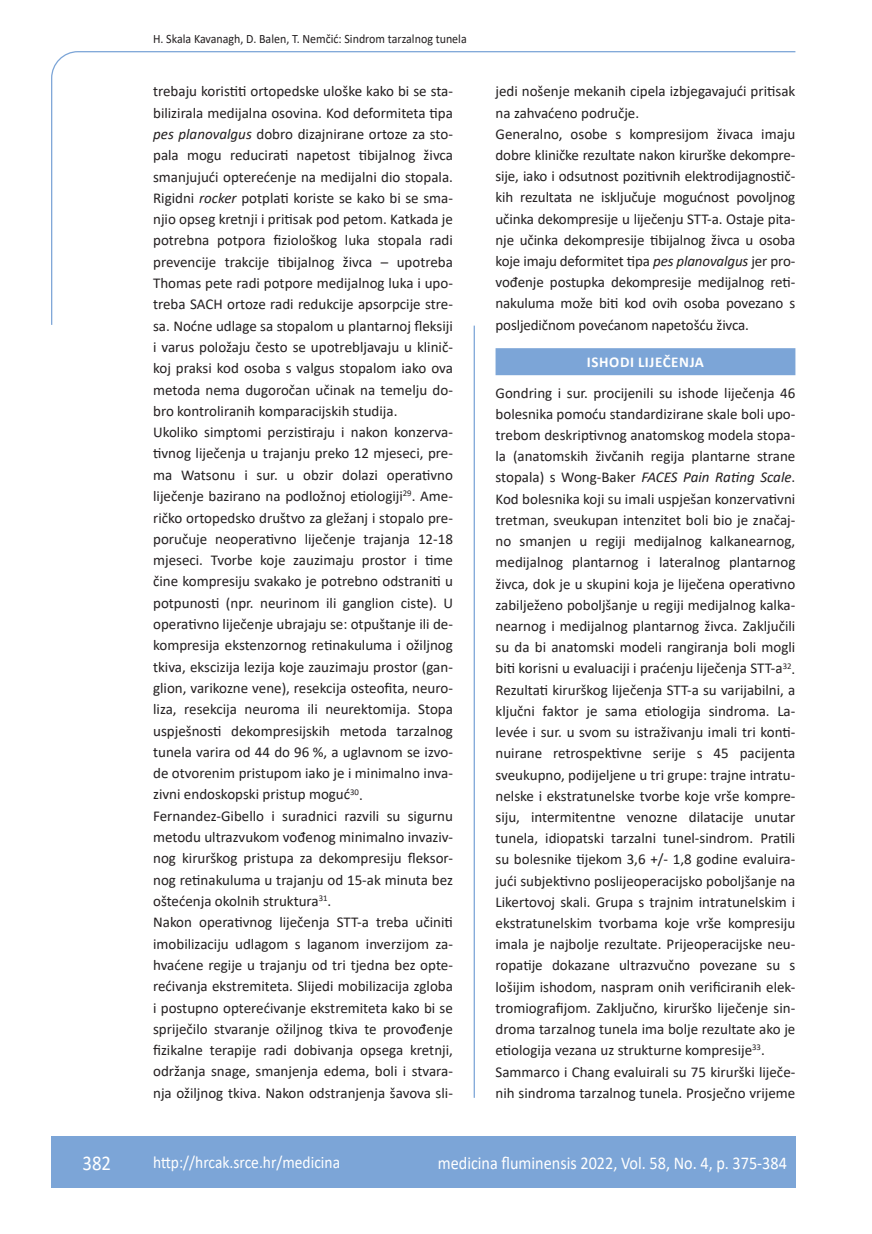
<style>
.page{position:relative;width:872px;height:1234px;background:#fff}
.page>*{position:absolute;margin:0;border:0;box-sizing:border-box;transform-origin:0 0}
.t1{font:21px "Calibri";color:#fff;scale:.9 1}
.t2{font:18px "Calibri";color:#fff;scale:.9 1}
.t3{font:17.25px "Calibri";color:#fff;scale:.9 1}
.t4{font:15px/21.3px "Calibri";color:#231f20}
.t5{font:700 15px "Calibri";letter-spacing:.04em;color:#fff}
.t6{font:12.75px "Calibri";color:#231f20;scale:.94 1}
.s1{font-style:italic}
</style>
<div class="page">
<svg style="left:51px;top:51px;width:745px;height:274px"></svg>
<hr style="left:473px;top:325px;width:2px;height:772px;background:#7ca5d7">
<div style="left:51px;top:1135px;width:744px;height:51px;background:#7ca5d7"></div>
<div style="left:495px;top:348px;width:300px;height:27px;background:#7ca5d7"></div>
<p class="t6" style="left:153px;top:29px;width:335px">H. Skala Kavanagh, D. Balen, T. Nemčić: Sindrom tarzalnog tunela</p>
<p class="t4" style="left:153px;top:80px;width:301px">trebaju koristiti ortopedske uloške kako bi se sta&shy;bilizirala medijalna osovina. Kod deformiteta tipa <span class="s1">pes planovalgus</span> dobro dizajnirane ortoze za sto&shy;pala mogu reducirati napetost tibijalnog živca smanjujući opterećenje na medijalni dio stopala.<br>Rigidni <span class="s1">rocker</span> potplati koriste se kako bi se sma&shy;njio opseg kretnji i pritisak pod petom. Katkada je potrebna potpora fiziološkog luka stopala radi prevencije trakcije tibijalnog živca – upotreba Thomas pete radi potpore medijalnog luka i upo&shy;treba SACH ortoze radi redukcije apsorpcije stre&shy;sa. Noćne udlage sa stopalom u plantarnoj fleksiji i varus položaju često se upotrebljavaju u klinič&shy;koj praksi kod osoba s valgus stopalom iako ova metoda nema dugoročan učinak na temelju do&shy;bro kontroliranih komparacijskih studija.<br>Ukoliko simptomi perzistiraju i nakon konzerva&shy;tivnog liječenja u trajanju preko 12 mjeseci, pre&shy;ma Watsonu i sur. u obzir dolazi operativno liječenje bazirano na podložnoj etiologiji<sup>29</sup>. Ame&shy;ričko ortopedsko društvo za gležanj i stopalo pre&shy;poručuje neoperativno liječenje trajanja 12-18 mjeseci. Tvorbe koje zauzimaju prostor i time čine kompresiju svakako je potrebno odstraniti u potpunosti (npr. neurinom ili ganglion ciste). U operativno liječenje ubrajaju se: otpuštanje ili de&shy;kompresija ekstenzornog retinakuluma i ožiljnog tkiva, ekscizija lezija koje zauzimaju prostor (gan&shy;glion, varikozne vene), resekcija osteofita, neuro&shy;liza, resekcija neuroma ili neurektomija. Stopa uspješnosti dekompresijskih metoda tarzalnog tunela varira od 44 do 96 %, a uglavnom se izvo&shy;de otvorenim pristupom iako je i minimalno inva&shy;zivni endoskopski pristup moguć<sup>30</sup>.<br>Fernandez-Gibello i suradnici razvili su sigurnu metodu ultrazvukom vođenog minimalno invaziv&shy;nog kirurškog pristupa za dekompresiju fleksor&shy;nog retinakuluma u trajanju od 15-ak minuta bez oštećenja okolnih struktura<sup>31</sup>.<br>Nakon operativnog liječenja STT-a treba učiniti imobilizaciju udlagom s laganom inverzijom za&shy;hvaćene regije u trajanju od tri tjedna bez opte&shy;rećivanja ekstremiteta. Slijedi mobilizacija zgloba i postupno opterećivanje ekstremiteta kako bi se spriječilo stvaranje ožiljnog tkiva te provođenje fizikalne terapije radi dobivanja opsega kretnji, održanja snage, smanjenja edema, boli i stvara&shy;nja ožiljnog tkiva. Nakon odstranjenja šavova sli-</p>
<p class="t4" style="left:495px;top:80px;width:301px">jedi nošenje mekanih cipela izbjegavajući pritisak na zahvaćeno područje.<br>Generalno, osobe s kompresijom živaca imaju dobre kliničke rezultate nakon kirurške dekompre&shy;sije, iako i odsutnost pozitivnih elektrodijagnostič&shy;kih rezultata ne isključuje mogućnost povoljnog učinka dekompresije u liječenju STT-a. Ostaje pita&shy;nje učinka dekompresije tibijalnog živca u osoba koje imaju deformitet tipa <span class="s1">pes planovalgus</span> jer pro&shy;vođenje postupka dekompresije medijalnog reti&shy;nakuluma može biti kod ovih osoba povezano s posljedičnom povećanom napetošću živca.</p>
<p class="t5" style="left:587px;top:351px;width:117px">ISHODI LIJEČENJA</p>
<p class="t4" style="left:495px;top:381px;width:301px">Gondring i sur. procijenili su ishode liječenja 46 bolesnika pomoću standardizirane skale boli upo&shy;trebom deskriptivnog anatomskog modela stopa&shy;la (anatomskih živčanih regija plantarne strane stopala) s Wong-Baker <span class="s1">FACES Pain Rating Scale</span>.<br>Kod bolesnika koji su imali uspješan konzervativni tretman, sveukupan intenzitet boli bio je značaj&shy;no smanjen u regiji medijalnog kalkanearnog, medijalnog plantarnog i lateralnog plantarnog živca, dok je u skupini koja je liječena operativno zabilježeno poboljšanje u regiji medijalnog kalka&shy;nearnog i medijalnog plantarnog živca. Zaključili su da bi anatomski modeli rangiranja boli mogli biti korisni u evaluaciji i praćenju liječenja STT-a<sup>32</sup>.<br>Rezultati kirurškog liječenja STT-a su varijabilni, a ključni faktor je sama etiologija sindroma. La&shy;levée i sur. u svom su istraživanju imali tri konti&shy;nuirane retrospektivne serije s 45 pacijenta sveukupno, podijeljene u tri grupe: trajne intratu&shy;nelske i ekstratunelske tvorbe koje vrše kompre&shy;siju, intermitentne venozne dilatacije unutar tunela, idiopatski tarzalni tunel-sindrom. Pratili su bolesnike tijekom 3,6 +/- 1,8 godine evaluira&shy;jući subjektivno poslijeoperacijsko poboljšanje na Likertovoj skali. Grupa s trajnim intratunelskim i ekstratunelskim tvorbama koje vrše kompresiju imala je najbolje rezultate. Prijeoperacijske neu&shy;ropatije dokazane ultrazvučno povezane su s lošijim ishodom, naspram onih verificiranih elek&shy;tromiografijom. Zaključno, kirurško liječenje sin&shy;droma tarzalnog tunela ima bolje rezultate ako je etiologija vezana uz strukturne kompresije<sup>33</sup>.<br>Sammarco i Chang evaluirali su 75 kirurški liječe&shy;nih sindroma tarzalnog tunela. Prosječno vrijeme</p>
<h1 class="t1" style="left:82px;top:1147px;width:33px">382</h1>
<p class="t3" style="left:153px;top:1149px;width:209px">http://hrcak.srce.hr/medicina</p>
<p class="t2" style="left:438px;top:1149px;width:389px">medicina fluminensis 2022, Vol. 58, No. 4, p. 375-384</p>
</div>
